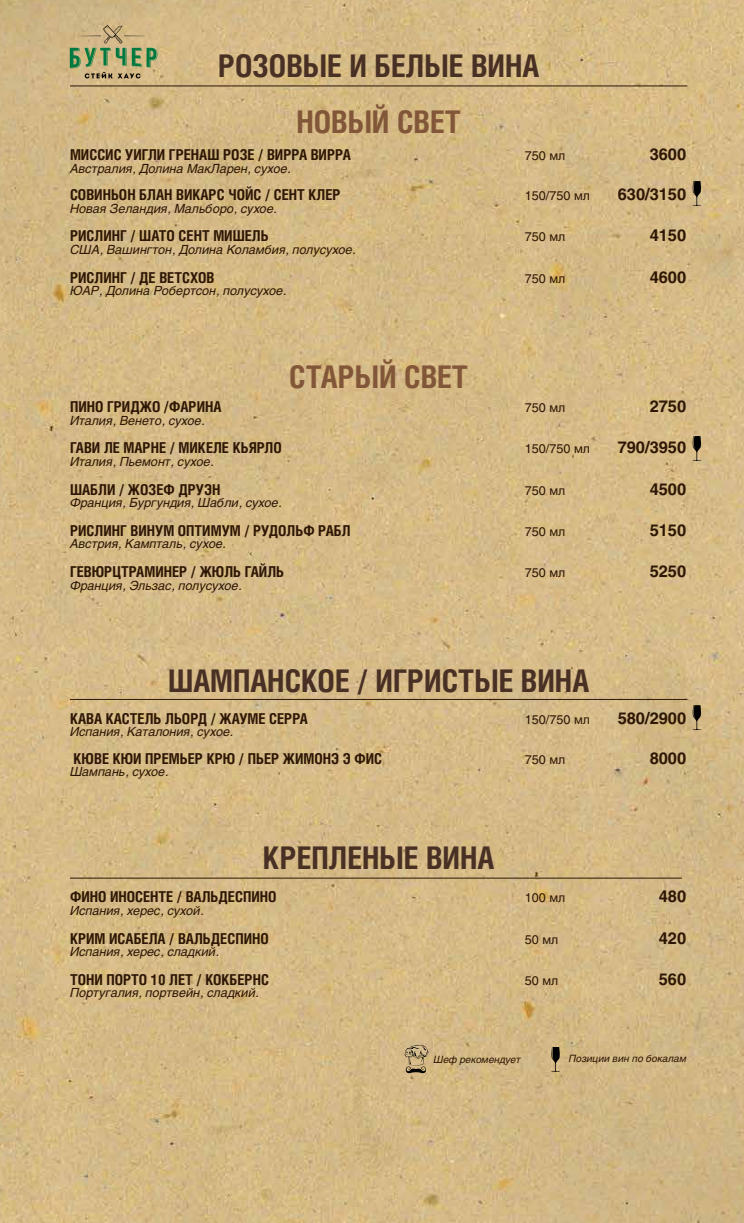
<style>
.page{position:relative;width:744px;height:1223px;background:#fff}
.page>*{position:absolute;margin:0;border:0;box-sizing:border-box;transform-origin:0 0}
.t1{font:700 31.25px "Helios Cond C";color:#483024}
.t2{font:700 31.25px "Helios Cond C";color:#825638}
.t3{font:700 16.25px "Helios C";color:#2e1705}
.t4{font:700 15px "Helios Cond C";color:#2e1705}
.t5{font:italic 12.5px "Helios C";color:#2e1705}
.t6{font:12.5px "Helios C";color:#2e1705}
.t7{font:italic 10px "Helios C";color:#2e1705}
</style>
<div class="page">
<img style="left:0;top:0;width:743px;height:1222px">
<hr style="left:70px;top:86px;width:616px;height:1px;background:#2e1705">
<hr style="left:70px;top:877px;width:611px;height:1px;background:#2e1705">
<hr style="left:70px;top:699px;width:616px;height:1px;background:#2e1705">
<svg style="left:691px;top:705px;width:10px;height:25px"></svg>
<svg style="left:691px;top:181px;width:10px;height:25px"></svg>
<svg style="left:691px;top:436px;width:10px;height:25px"></svg>
<svg style="left:550px;top:1047px;width:10px;height:24px"></svg>
<svg style="left:404px;top:1044px;width:24px;height:29px"></svg>
<svg style="left:70px;top:25px;width:87px;height:53px;background:#aca877"></svg>
<h1 class="t1" style="left:218px;top:48px;width:322px">РОЗОВЫЕ И БЕЛЫЕ ВИНА</h1>
<h1 class="t2" style="left:296px;top:103px;width:166px">НОВЫЙ СВЕТ</h1>
<p class="t4" style="left:70px;top:146px;width:282px">МИССИС УИГЛИ ГРЕНАШ РОЗЕ / ВИРРА ВИРРА</p>
<p class="t6" style="left:524px;top:148px;width:42px">750 мл</p>
<h2 class="t3" style="left:649px;top:145px;width:38px">3600</h2>
<p class="t5" style="left:70px;top:161px;width:222px">Австралия, Долина МакЛарен, сухое.</p>
<p class="t4" style="left:70px;top:186px;width:272px">СОВИНЬОН БЛАН ВИКАРС ЧОЙС / СЕНТ КЛЕР</p>
<p class="t6" style="left:524px;top:188px;width:67px">150/750 мл</p>
<h2 class="t3" style="left:617px;top:185px;width:70px">630/3150</h2>
<p class="t5" style="left:70px;top:201px;width:208px">Новая Зеландия, Мальборо, сухое.</p>
<p class="t4" style="left:70px;top:227px;width:200px">РИСЛИНГ / ШАТО СЕНТ МИШЕЛЬ</p>
<p class="t6" style="left:524px;top:229px;width:42px">750 мл</p>
<h2 class="t3" style="left:649px;top:226px;width:38px">4150</h2>
<p class="t5" style="left:70px;top:242px;width:287px">США, Вашингтон, Долина Коламбия, полусухое.</p>
<p class="t4" style="left:70px;top:268px;width:146px">РИСЛИНГ / ДЕ ВЕТСХОВ</p>
<p class="t6" style="left:524px;top:271px;width:42px">750 мл</p>
<h2 class="t3" style="left:649px;top:267px;width:38px">4600</h2>
<p class="t5" style="left:70px;top:283px;width:218px">ЮАР, Долина Робертсон, полусухое.</p>
<h1 class="t2" style="left:289px;top:358px;width:180px">СТАРЫЙ СВЕТ</h1>
<p class="t4" style="left:70px;top:398px;width:153px">ПИНО ГРИДЖО /ФАРИНА</p>
<p class="t6" style="left:524px;top:400px;width:42px">750 мл</p>
<h2 class="t3" style="left:649px;top:397px;width:38px">2750</h2>
<p class="t5" style="left:70px;top:413px;width:136px">Италия, Венето, сухое.</p>
<p class="t4" style="left:70px;top:439px;width:213px">ГАВИ ЛЕ МАРНЕ / МИКЕЛЕ КЬЯРЛО</p>
<p class="t6" style="left:524px;top:441px;width:67px">150/750 мл</p>
<h2 class="t3" style="left:617px;top:438px;width:70px">790/3950</h2>
<p class="t5" style="left:70px;top:454px;width:145px">Италия, Пьемонт, сухое.</p>
<p class="t4" style="left:70px;top:480px;width:152px">ШАБЛИ / ЖОЗЕФ ДРУЭН</p>
<p class="t6" style="left:524px;top:483px;width:42px">750 мл</p>
<h2 class="t3" style="left:649px;top:479px;width:38px">4500</h2>
<p class="t5" style="left:70px;top:495px;width:213px">Франция, Бургундия, Шабли, сухое.</p>
<p class="t4" style="left:70px;top:521px;width:282px">РИСЛИНГ ВИНУМ ОПТИМУМ / РУДОЛЬФ РАБЛ</p>
<p class="t6" style="left:524px;top:524px;width:42px">750 мл</p>
<h2 class="t3" style="left:649px;top:521px;width:38px">5150</h2>
<p class="t5" style="left:70px;top:536px;width:157px">Австрия, Кампталь, сухое.</p>
<p class="t4" style="left:70px;top:563px;width:215px">ГЕВЮРЦТРАМИНЕР / ЖЮЛЬ ГАЙЛЬ</p>
<p class="t6" style="left:524px;top:565px;width:42px">750 мл</p>
<h2 class="t3" style="left:649px;top:562px;width:38px">5250</h2>
<p class="t5" style="left:70px;top:578px;width:173px">Франция, Эльзас, полусухое.</p>
<h1 class="t1" style="left:168px;top:662px;width:422px">ШАМПАНСКОЕ / ИГРИСТЫЕ ВИНА</h1>
<p class="t4" style="left:70px;top:709px;width:239px">КАВА КАСТЕЛЬ ЛЬОРД / ЖАУМЕ СЕРРА</p>
<p class="t6" style="left:524px;top:712px;width:67px">150/750 мл</p>
<h2 class="t3" style="left:617px;top:708px;width:70px">580/2900</h2>
<p class="t5" style="left:70px;top:724px;width:165px">Испания, Каталония, сухое.</p>
<p class="t4" style="left:74px;top:749px;width:310px">КЮВЕ КЮИ ПРЕМЬЕР КРЮ / ПЬЕР ЖИМОНЭ Э ФИС</p>
<p class="t6" style="left:524px;top:752px;width:42px">750 мл</p>
<h2 class="t3" style="left:649px;top:748px;width:38px">8000</h2>
<p class="t5" style="left:70px;top:764px;width:100px">Шампань, сухое.</p>
<h1 class="t1" style="left:263px;top:839px;width:233px">КРЕПЛЕНЫЕ ВИНА</h1>
<p class="t4" style="left:70px;top:888px;width:208px">ФИНО ИНОСЕНТЕ / ВАЛЬДЕСПИНО</p>
<p class="t6" style="left:524px;top:890px;width:42px">100 мл</p>
<h2 class="t3" style="left:658px;top:887px;width:29px">480</h2>
<p class="t5" style="left:70px;top:903px;width:135px">Испания, херес, сухой.</p>
<p class="t4" style="left:70px;top:929px;width:200px">КРИМ ИСАБЕЛА / ВАЛЬДЕСПИНО</p>
<p class="t6" style="left:524px;top:931px;width:35px">50 мл</p>
<h2 class="t3" style="left:658px;top:928px;width:29px">420</h2>
<p class="t5" style="left:70px;top:944px;width:151px">Испания, херес, сладкий.</p>
<p class="t4" style="left:70px;top:970px;width:200px">ТОНИ ПОРТО 10 ЛЕТ / КОКБЕРНС</p>
<p class="t6" style="left:524px;top:973px;width:35px">50 мл</p>
<h2 class="t3" style="left:658px;top:969px;width:29px">560</h2>
<p class="t5" style="left:70px;top:985px;width:190px">Португалия, портвейн, сладкий.</p>
<p class="t7" style="left:433px;top:1053px;width:89px">Шеф рекомендует</p>
<p class="t7" style="left:568px;top:1052px;width:119px">Позиции вин по бокалам</p>
</div>
